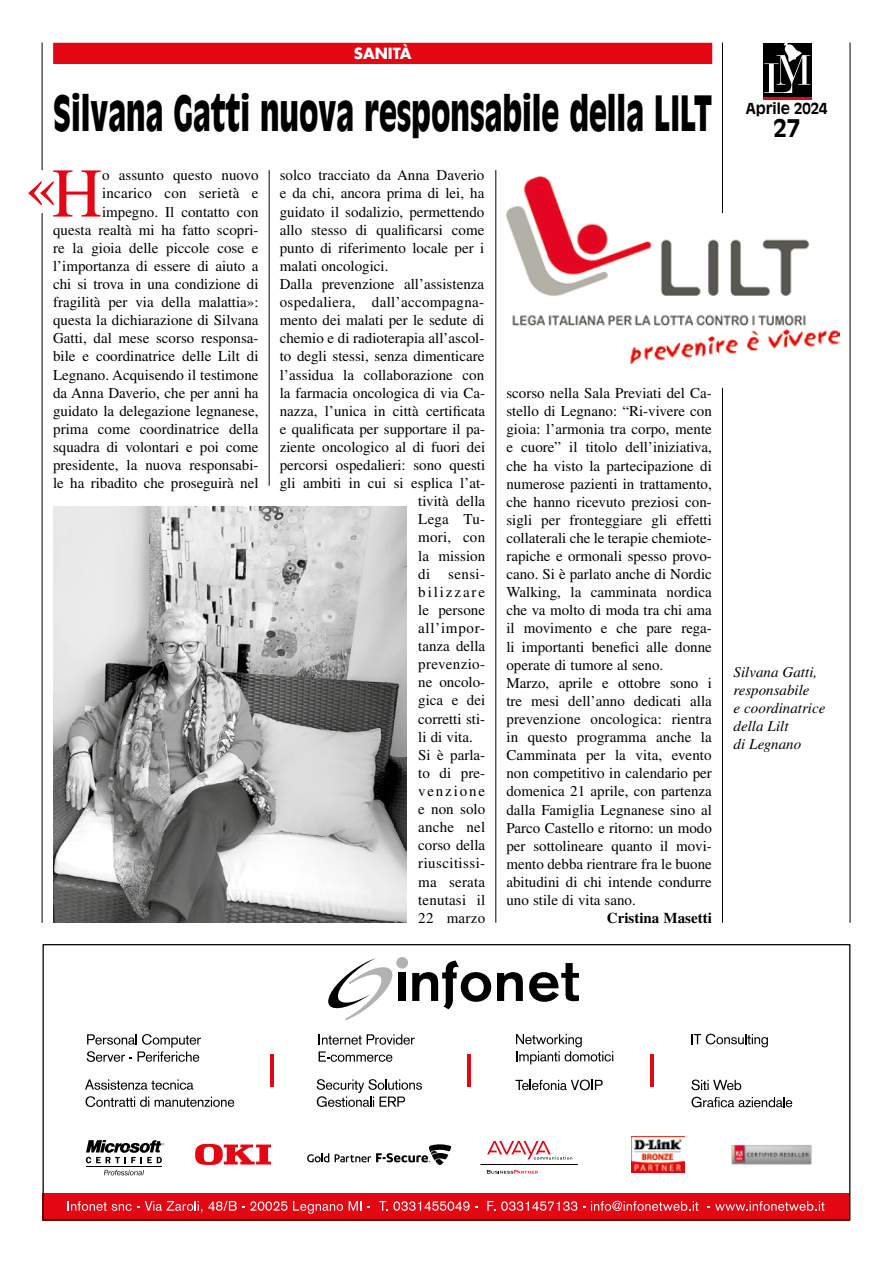
<style>
.page{position:relative;width:893px;height:1263px;background:#fff}
.page>*{position:absolute;margin:0;border:0;box-sizing:border-box;transform-origin:0 0}
.t1{font:69.75px "Times LT Std";color:#e30613}
.t2{font:62.25px "Times LT Std";color:#e30613}
.t3{font:900 48px "Antique Olive Std";color:#000;scale:.61 1}
.t4{font:700 24px "Antique Olive Std";color:#000}
.t5{font:15px/18.1px "Times LT Std";color:#000;text-align:right}
.t6{font:italic 15px/18px "Times LT Std";color:#000}
.t7{font:15px "Times LT Std";letter-spacing:.02em;color:#000}
.t8{font:15px "Times LT Std";letter-spacing:.025em;color:#000}
.t9{font:15px "Times LT Std";letter-spacing:.125em;color:#000}
.t10{font:700 15px "Times LT Std";color:#000}
.t11{font:700 15px "Antique Olive Std";color:#000}
.t12{font:15px "Times LT Std";letter-spacing:.045em;color:#000}
.t13{font:700 15px "Futura Std";color:#fff}
</style>
<div class="page">
<div style="left:763px;top:44px;width:48px;height:54px;background:#000"></div>
<hr style="left:763px;top:98px;width:48px;height:2px;background:#e30613">
<svg style="left:764px;top:43px;width:46px;height:50px"></svg>
<hr style="left:850px;top:43px;width:1px;height:880px;background:#000">
<hr style="left:722px;top:388px;width:1px;height:535px;background:#000">
<div style="left:53px;top:43px;width:659px;height:21px;background:#e30613"></div>
<hr style="left:269px;top:170px;width:1px;height:316px;background:#000">
<hr style="left:495px;top:170px;width:1px;height:753px;background:#000">
<hr style="left:42px;top:43px;width:1px;height:127px;background:#000">
<hr style="left:42px;top:213px;width:1px;height:710px;background:#000">
<div style="left:43px;top:1193px;width:807px;height:27px;background:#e30613"></div>
<svg style="left:68px;top:1201px;width:134px;height:12px"></svg>
<svg style="left:208px;top:1201px;width:79px;height:10px"></svg>
<svg style="left:293px;top:1201px;width:50px;height:13px"></svg>
<svg style="left:349px;top:1201px;width:12px;height:10px"></svg>
<svg style="left:379px;top:1201px;width:90px;height:10px"></svg>
<svg style="left:487px;top:1201px;width:8px;height:10px"></svg>
<svg style="left:501px;top:1201px;width:76px;height:10px"></svg>
<svg style="left:591px;top:1201px;width:107px;height:10px"></svg>
<svg style="left:707px;top:1201px;width:117px;height:10px"></svg>
<svg style="left:87px;top:1034px;width:114px;height:28px"></svg>
<svg style="left:85px;top:1079px;width:108px;height:11px"></svg>
<svg style="left:86px;top:1096px;width:63px;height:11px"></svg>
<svg style="left:155px;top:1096px;width:79px;height:11px"></svg>
<svg style="left:516px;top:1034px;width:97px;height:30px"></svg>
<svg style="left:319px;top:1034px;width:96px;height:11px"></svg>
<svg style="left:319px;top:1051px;width:73px;height:11px"></svg>
<svg style="left:691px;top:1034px;width:77px;height:13px"></svg>
<svg style="left:515px;top:1079px;width:88px;height:11px"></svg>
<svg style="left:317px;top:1079px;width:105px;height:28px"></svg>
<svg style="left:691px;top:1079px;width:50px;height:11px"></svg>
<svg style="left:691px;top:1097px;width:101px;height:10px"></svg>
<hr style="left:270px;top:1054px;width:3px;height:32px;background:#e30613">
<hr style="left:467px;top:1054px;width:3px;height:32px;background:#e30613">
<hr style="left:650px;top:1054px;width:4px;height:32px;background:#e30613">
<div style="left:396px;top:957px;width:12px;height:11px;background:#b3b2b2;border-radius:50%"></div>
<div style="left:399px;top:973px;width:7px;height:28px;background:#000"></div>
<svg style="left:497px;top:972px;width:26px;height:29px"></svg>
<svg style="left:529px;top:963px;width:50px;height:39px"></svg>
<svg style="left:412px;top:960px;width:79px;height:49px"></svg>
<svg style="left:328px;top:958px;width:65px;height:62px"></svg>
<img style="left:731px;top:1145px;width:81px;height:20px">
<hr style="left:86px;top:1166px;width:76px;height:1px;background:#000">
<svg style="left:104px;top:1170px;width:40px;height:5px"></svg>
<svg style="left:85px;top:1140px;width:80px;height:23px"></svg>
<svg style="left:195px;top:1144px;width:76px;height:21px"></svg>
<hr style="left:480px;top:1164px;width:98px;height:1px;background:#000">
<svg style="left:487px;top:1141px;width:85px;height:18px"></svg>
<svg style="left:487px;top:1170px;width:51px;height:4px"></svg>
<svg style="left:307px;top:1153px;width:22px;height:9px"></svg>
<svg style="left:335px;top:1144px;width:116px;height:21px"></svg>
<img style="left:631px;top:1137px;width:54px;height:35px">
<img style="left:53px;top:506px;width:353px;height:417px">
<img style="left:506px;top:176px;width:334px;height:187px">
<hr style="left:722px;top:43px;width:1px;height:170px;background:#000">
<p class="t13" style="left:354px;top:43px;width:59px">SANITÀ</p>
<h3 class="t3" style="left:53px;top:84px;width:1082px">Silvana Gatti nuova responsabile della LILT</h3>
<h1 class="t1" style="left:52px;top:154px;width:52px">H</h1>
<p class="t5" style="left:53px;top:166px;width:207px">o assunto questo nuovo incarico con serietà e impegno. Il contatto con<br>questa realtà mi ha fatto scopri&shy;re la gioia delle piccole cose e l’importanza di essere di aiuto a chi si trova in una condizione di fragilità per via della malattia»: questa la dichiarazione di Silvana<br>Gatti, dal mese scorso responsa&shy;bile e coordinatrice delle Lilt di<br>Legnano. Acquisendo il testimone da Anna Daverio, che per anni ha guidato la delegazione legnanese, prima come coordinatrice della squadra di volontari e poi come presidente, la nuova responsabi&shy;le ha ribadito che proseguirà nel</p>
<h2 class="t2" style="left:26px;top:151px;width:33px">«</h2>
<p class="t5" style="left:280px;top:166px;width:206px">solco tracciato da Anna Daverio</p>
<p class="t5" style="left:280px;top:184px;width:206px">e da chi, ancora prima di lei, ha</p>
<p class="t5" style="left:280px;top:202px;width:206px">guidato il sodalizio, permettendo</p>
<p class="t5" style="left:280px;top:220px;width:206px">allo stesso di qualificarsi come</p>
<p class="t5" style="left:280px;top:239px;width:206px">punto di riferimento locale per i</p>
<p class="t5" style="left:280px;top:257px;width:110px">malati oncologici.</p>
<p class="t5" style="left:280px;top:275px;width:206px">Dalla prevenzione all’assistenza</p>
<p class="t7" style="left:280px;top:294px;width:206px">ospedaliera, dall’accompagna-</p>
<p class="t5" style="left:280px;top:311px;width:206px">mento dei malati per le sedute di</p>
<p class="t5" style="left:280px;top:329px;width:206px">chemio e di radioterapia all’ascol-</p>
<p class="t5" style="left:280px;top:347px;width:206px">to degli stessi, senza dimenticare</p>
<p class="t5" style="left:280px;top:365px;width:206px">l’assidua la collaborazione con</p>
<p class="t5" style="left:280px;top:383px;width:207px">la farmacia oncologica di via Ca-</p>
<p class="t5" style="left:280px;top:402px;width:207px">nazza, l’unica in città certificata</p>
<p class="t5" style="left:280px;top:420px;width:207px">e qualificata per supportare il pa-</p>
<p class="t5" style="left:280px;top:438px;width:207px">ziente oncologico al di fuori dei</p>
<p class="t5" style="left:280px;top:456px;width:207px">percorsi ospedalieri: sono questi</p>
<p class="t5" style="left:280px;top:474px;width:207px">gli ambiti in cui si esplica l’at-</p>
<p class="t5" style="left:418px;top:492px;width:68px">tività della</p>
<p class="t5" style="left:418px;top:510px;width:68px">Lega Tu-</p>
<p class="t5" style="left:418px;top:528px;width:68px">mori, con</p>
<p class="t5" style="left:418px;top:546px;width:68px">la mission</p>
<p class="t5" style="left:418px;top:564px;width:68px">di sensi-</p>
<p class="t9" style="left:418px;top:583px;width:68px">bilizzare</p>
<p class="t5" style="left:418px;top:601px;width:68px">le persone</p>
<p class="t12" style="left:418px;top:619px;width:68px">all’impor-</p>
<p class="t5" style="left:418px;top:637px;width:68px">tanza della</p>
<p class="t8" style="left:418px;top:656px;width:68px">prevenzio-</p>
<p class="t5" style="left:418px;top:673px;width:68px">ne oncolo-</p>
<p class="t5" style="left:418px;top:691px;width:68px">gica e dei</p>
<p class="t5" style="left:418px;top:709px;width:68px">corretti sti-</p>
<p class="t5" style="left:418px;top:727px;width:56px">li di vita.</p>
<p class="t5" style="left:418px;top:746px;width:68px">Si è parla-</p>
<p class="t5" style="left:418px;top:764px;width:68px">to di pre-</p>
<p class="t9" style="left:418px;top:782px;width:68px">venzione</p>
<p class="t5" style="left:418px;top:800px;width:68px">e non solo</p>
<p class="t5" style="left:418px;top:818px;width:68px">anche nel</p>
<p class="t5" style="left:418px;top:836px;width:68px">corso della</p>
<p class="t8" style="left:418px;top:855px;width:68px">riuscitissi-</p>
<p class="t5" style="left:418px;top:872px;width:68px">ma serata</p>
<p class="t5" style="left:418px;top:890px;width:68px">tenutasi il</p>
<p class="t5" style="left:418px;top:908px;width:68px">22 marzo</p>
<p class="t5" style="left:506px;top:384px;width:207px;text-align:left">scorso nella Sala Previati del Ca&shy;stello di Legnano: “Ri-vivere con gioia: l’armonia tra corpo, mente e cuore” il titolo dell’iniziativa, che ha visto la partecipazione di numerose pazienti in trattamento, che hanno ricevuto preziosi con&shy;sigli per fronteggiare gli effetti collaterali che le terapie chemiote&shy;rapiche e ormonali spesso provo&shy;cano. Si è parlato anche di Nordic<br>Walking, la camminata nordica che va molto di moda tra chi ama il movimento e che pare rega&shy;li importanti benefici alle donne operate di tumore al seno.<br>Marzo, aprile e ottobre sono i tre mesi dell’anno dedicati alla prevenzione oncologica: rientra in questo programma anche la<br>Camminata per la vita, evento non competitivo in calendario per domenica 21 aprile, con partenza dalla Famiglia Legnanese sino al<br>Parco Castello e ritorno: un modo per sottolineare quanto il movi&shy;mento debba rientrare fra le buone abitudini di chi intende condurre uno stile di vita sano.</p>
<p class="t10" style="left:607px;top:909px;width:106px">Cristina Masetti</p>
<p class="t11" style="left:746px;top:99px;width:83px">Aprile 2024</p>
<h3 class="t4" style="left:773px;top:113px;width:28px">27</h3>
<p class="t6" style="left:733px;top:663px;width:93px">Silvana Gatti, responsabile<br>e coordinatrice della Lilt<br>di Legnano</p>
</div>
